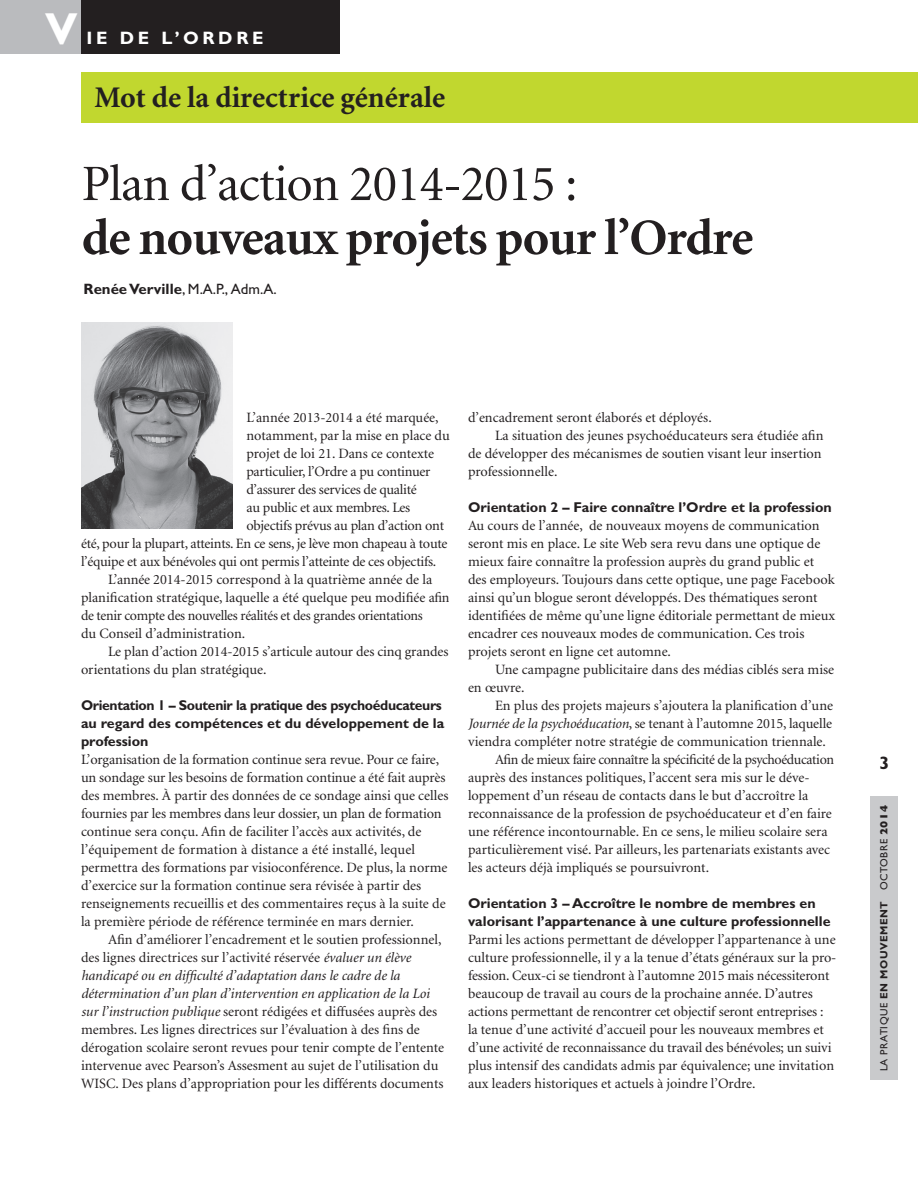
<style>
.page{position:relative;width:918px;height:1188px;background:#fff}
.page>*{position:absolute;margin:0;border:0;box-sizing:border-box;transform-origin:0 0}
.t1{font:700 51px "Minion";letter-spacing:-.02em;color:#231f20}
.t2{font:51px "Minion";letter-spacing:-.02em;color:#231f20}
.t3{font:700 45px "Gill Sans";color:#fff}
.t4{font:700 30px "Minion";color:#231f20}
.t5{font:700 18px "Gill Sans";letter-spacing:.2em;color:#fff}
.t6{font:700 18px "Gill Sans";color:#231f20}
.t7{font:15px "Gill Sans";color:#231f20}
.t8{font:14.25px/18px "Minion";color:#231f20}
.t9{font:700 14.25px/18px "Gill Sans";color:#231f20}
.t10{font:14.25px/18px "Minion";letter-spacing:-.02em;color:#231f20}
.t11{font:14.25px "Minion";letter-spacing:-.025em;color:#231f20}
.t12{font:700 14.25px "Gill Sans";letter-spacing:-.025em;color:#231f20}
.t13{font:10.5px "Gill Sans";letter-spacing:.05em;color:#231f20}
.s1{font-weight:700}
.s2{font-style:italic}
.s3{font-weight:800}
</style>
<div class="page">
<div style="left:871px;top:796px;width:27px;height:284px;background:#c9cacc"></div>
<div style="left:81px;top:73px;width:837px;height:50px;background:#c1d72f"></div>
<div style="left:81px;top:0;width:259px;height:54px;background:#231f20"></div>
<div style="left:0;top:0;width:81px;height:54px;background:#babbbe"></div>
<img style="left:81px;top:322px;width:152px;height:207px">
<p class="t3" style="left:45px;top:2px;width:34px">V</p>
<p class="t5" style="left:87px;top:27px;width:178px">IE DE L’ORDRE</p>
<p class="t4" style="left:94px;top:83px;width:352px">Mot de la directrice générale</p>
<p class="t2" style="left:82px;top:159px;width:497px">Plan d’action 2014-2015 :</p>
<p class="t1" style="left:82px;top:212px;width:673px">de nouveaux projets pour l’Ordre</p>
<p class="t7" style="left:84px;top:280px;width:195px"><span class="s1">Renée Verville</span>, M.A.P., Adm.A.</p>
<p class="t8" style="left:246px;top:409px;width:205px">L’année 2013-2014 a été marquée, notamment, par la mise en place du projet de loi 21. Dans ce contexte particulier, l’Ordre a pu continuer d’assurer des services de qualité</p>
<p class="t10" style="left:246px;top:499px;width:165px">au public et aux membres. Les</p>
<p class="t10" style="left:81px;top:517px;width:368px;text-indent:165px">objectifs prévus au plan d’action ont été, pour la plupart, atteints. En ce sens, je lève mon chapeau à toute l’équipe et aux bénévoles qui ont permis l’atteinte de ces objectifs.</p>
<p class="t8" style="left:81px;top:571px;width:370px;text-indent:27px">L’année 2014-2015 correspond à la quatrième année de la planification stratégique, laquelle a été quelque peu modifiée afin de tenir compte des nouvelles réalités et des grandes orientations</p>
<p class="t8" style="left:81px;top:625px;width:166px">du Conseil d’administration.</p>
<p class="t8" style="left:81px;top:643px;width:369px;text-indent:27px">Le plan d’action 2014-2015 s’articule autour des cinq grandes orientations du plan stratégique.</p>
<p class="t12" style="left:81px;top:696px;width:362px">Orientation 1 – Soutenir la pratique des psychoéducateurs</p>
<p class="t9" style="left:81px;top:714px;width:365px">au regard des compétences et du développement de la profession</p>
<p class="t8" style="left:81px;top:751px;width:369px">L’organisation de la formation continue sera revue. Pour ce faire, un sondage sur les besoins de formation continue a été fait auprès des membres. À partir des données de ce sondage ainsi que celles</p>
<p class="t8" style="left:81px;top:805px;width:362px">fournies par les membres dans leur dossier, un plan de formation</p>
<p class="t8" style="left:81px;top:823px;width:342px">continue sera conçu. Afin de faciliter l’accès aux activités, de l’équipement de formation à distance a été installé, lequel</p>
<p class="t8" style="left:81px;top:859px;width:368px">permettra des formations par visioconférence. De plus, la norme d’exercice sur la formation continue sera révisée à partir des renseignements recueillis et des commentaires reçus à la suite de la première période de référence terminée en mars dernier.</p>
<p class="t8" style="left:108px;top:931px;width:335px">Afin d’améliorer l’encadrement et le soutien professionnel,</p>
<p class="t8" style="left:81px;top:949px;width:365px">des lignes directrices sur l’activité réservée <span class="s2">évaluer un élève handicapé ou en difficulté d’adaptation dans le cadre de la détermination d’un plan d’intervention en application de la Loi sur l’instruction publique</span> seront rédigées et diffusées auprès des membres. Les lignes directrices sur l’évaluation à des fins de dérogation scolaire seront revues pour tenir compte de l’entente</p>
<p class="t8" style="left:81px;top:1057px;width:359px">intervenue avec Pearson’s Assesment au sujet de l’utilisation du</p>
<p class="t8" style="left:81px;top:1075px;width:364px">WISC. Des plans d’appropriation pour les différents documents</p>
<p class="t8" style="left:468px;top:409px;width:245px">d’encadrement seront élaborés et déployés.</p>
<p class="t8" style="left:495px;top:427px;width:330px">La situation des jeunes psychoéducateurs sera étudiée afin</p>
<p class="t8" style="left:468px;top:445px;width:355px">de développer des mécanismes de soutien visant leur insertion professionnelle.</p>
<p class="t9" style="left:468px;top:498px;width:365px">Orientation 2 – Faire connaître l’Ordre et la profession</p>
<p class="t8" style="left:468px;top:517px;width:369px">Au cours de l’année, de nouveaux moyens de communication seront mis en place. Le site Web sera revu dans une optique de mieux faire connaître la profession auprès du grand public et des employeurs. Toujours dans cette optique, une page Facebook ainsi qu’un blogue seront développés. Des thématiques seront identifiées de même qu’une ligne éditoriale permettant de mieux encadrer ces nouveaux modes de communication. Ces trois projets seront en ligne cet automne.</p>
<p class="t8" style="left:468px;top:661px;width:368px;text-indent:27px">Une campagne publicitaire dans des médias ciblés sera mise en œuvre.</p>
<p class="t8" style="left:495px;top:697px;width:340px">En plus des projets majeurs s’ajoutera la planification d’une</p>
<p class="t8" style="left:468px;top:715px;width:366px"><span class="s2">Journée de la psychoéducation</span>, se tenant à l’automne 2015, laquelle</p>
<p class="t8" style="left:468px;top:733px;width:360px">viendra compléter notre stratégie de communication triennale.</p>
<p class="t11" style="left:495px;top:752px;width:341px">Afin de mieux faire connaître la spécificité de la psychoéducation</p>
<p class="t8" style="left:468px;top:769px;width:365px">auprès des instances politiques, l’accent sera mis sur le déve&shy;loppement d’un réseau de contacts dans le but d’accroître la reconnaissance de la profession de psychoéducateur et d’en faire une référence incontournable. En ce sens, le milieu scolaire sera particulièrement visé. Par ailleurs, les partenariats existants avec les acteurs déjà impliqués se poursuivront.</p>
<p class="t9" style="left:468px;top:894px;width:364px">Orientation 3 – Accroître le nombre de membres en valorisant l’appartenance à une culture professionnelle</p>
<p class="t8" style="left:468px;top:931px;width:370px;text-align:justify">Parmi les actions permettant de développer l’appartenance à une culture professionnelle, il y a la tenue d’états généraux sur la pro&shy;fession. Ceux-ci se tiendront à l’automne 2015 mais nécessiteront</p>
<p class="t8" style="left:468px;top:985px;width:346px">beaucoup de travail au cours de la prochaine année. D’autres</p>
<p class="t8" style="left:468px;top:1003px;width:357px">actions permettant de rencontrer cet objectif seront entreprises :</p>
<p class="t8" style="left:468px;top:1021px;width:365px">la tenue d’une activité d’accueil pour les nouveaux membres et d’une activité de reconnaissance du travail des bénévoles; un suivi</p>
<p class="t8" style="left:468px;top:1057px;width:368px">plus intensif des candidats admis par équivalence; une invitation aux leaders historiques et actuels à joindre l’Ordre.</p>
<p class="t6" style="left:879px;top:753px;width:11px">3</p>
<p class="t13" style="left:878px;top:1071px;width:268px;rotate:-90deg">LA PRATIQUE <span class="s1">EN MOUVEMENT</span> OCTOBRE <span class="s3">2014</span></p>
</div>
